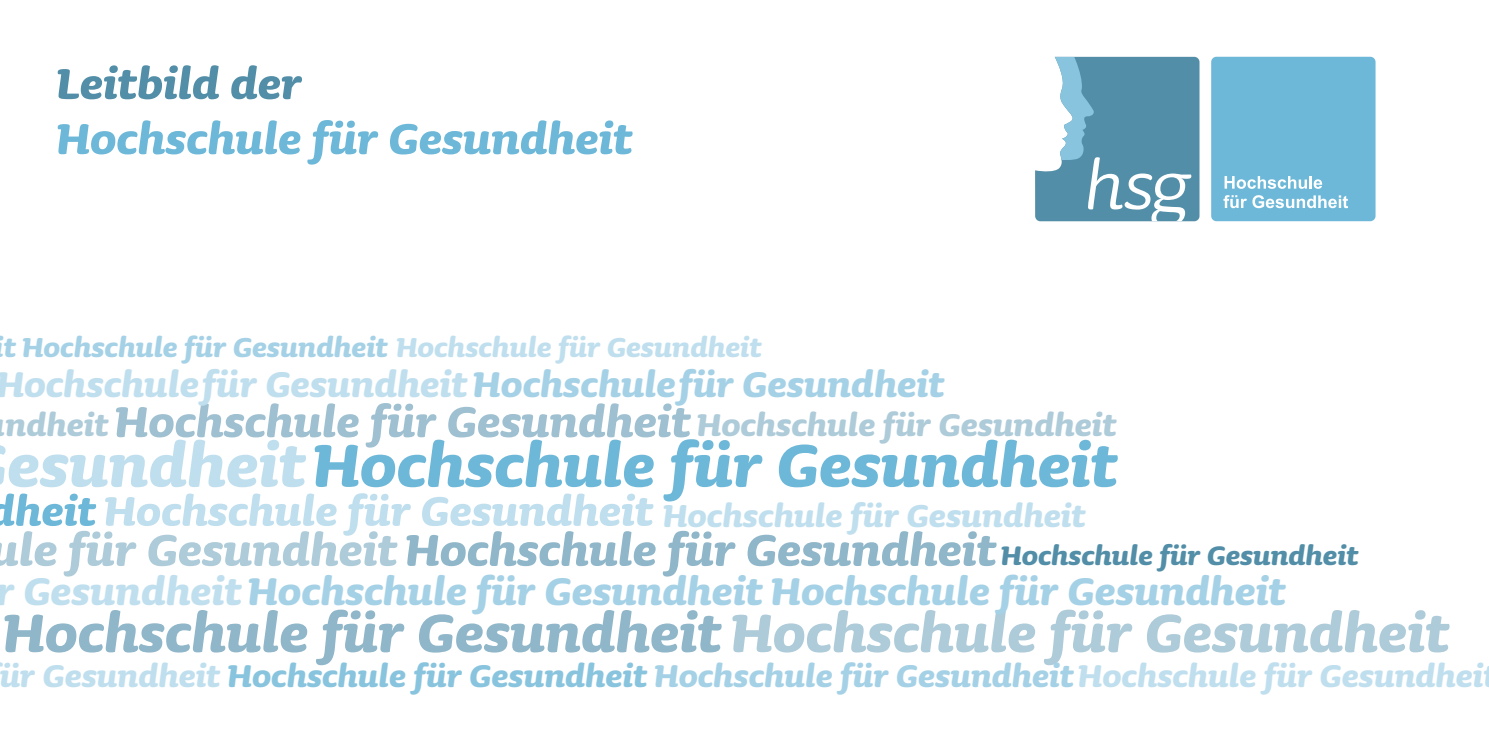
<style>
.page{position:relative;width:1489px;height:745px;background:#fff}
.page>*{position:absolute;margin:0;border:0;box-sizing:border-box;transform-origin:0 0}
.t1{font:italic 700 76.75px "Sauna";color:#6db8d8}
.t2{font:italic 700 68.5px "Sauna";color:#8fb6c9}
.t3{font:italic 700 56.5px "Sauna";color:#8fb6c9}
.t4{font:italic 700 55px "Sauna";color:#6db8d8}
.t5{font:italic 700 55px "Sauna";color:#528ea7}
.t6{font:italic 700 52.5px "Sauna";color:#c0dfee}
.t7{font:italic 700 49.25px "Sauna";color:#a5d1e6}
.t8{font:italic 700 45.5px "Sauna";color:#c0dfee}
.t9{font:italic 700 40px "Sauna";color:#c0dfee}
.t10{font:italic 700 40px "Sauna";color:#aecbd9}
.t11{font:italic 700 35px "Sauna";color:#a5d1e6}
.s1{color:#c0dfee}
.s2{color:#a5d1e6}
.s3{font-size:55px;color:#9fc0d1}
.s4{color:#6db8d8}
.s5{font-size:40.5px}
.s6{color:#aecbd9}
.s7{font-size:34px;color:#528ea7}
.s8{color:#89c4de}
</style>
<div class="page">
<svg style="left:1035px;top:57px;width:164px;height:164px"></svg>
<div style="left:1211px;top:57px;width:164px;height:164px;background:#6db8d8;border-radius:5px"></div>
<svg style="left:1223px;top:195px;width:23px;height:13px"></svg>
<svg style="left:1252px;top:195px;width:95px;height:13px"></svg>
<svg style="left:1224px;top:176px;width:97px;height:13px"></svg>
<h3 class="t5" style="left:57px;top:54px;width:246px">Leitbild der</h3>
<h3 class="t4" style="left:57px;top:109px;width:577px">Hochschule für Gesundheit</h3>
<p class="t11" style="left:4px;top:328px;width:759px">t Hochschule für Gesundheit <span class="s1">Hochschule für Gesundheit</span></p>
<p class="t8" style="left:-4px;top:360px;width:949px">Hochschule für Gesundheit<span class="s2">Hochschule für Gesundheit</span></p>
<p class="t10" style="left:6px;top:403px;width:1112px">ndheit <span class="s3">Hochschule für Gesundheit</span> Hochschule für Gesundheit</p>
<h1 class="t1" style="left:7px;top:424px;width:1111px"><span class="s1">esundheit</span>Hochschule für Gesundheit</h1>
<h3 class="t6" style="left:-11px;top:482px;width:1098px"><span class="s4">dheit</span> Hochschule für Gesundheit <span class="s5">Hochschule für Gesundheit</span></h3>
<h3 class="t3" style="left:-10px;top:519px;width:1370px"><span class="s6">ule für Gesundheit</span>Hochschule für Gesundheit<span class="s7">Hochschule für Gesundheit</span></h3>
<p class="t7" style="left:-4px;top:564px;width:1291px"><span class="s1">r Gesundheit</span>Hochschule für Gesundheit Hochschule für Gesundheit</p>
<h2 class="t2" style="left:3px;top:596px;width:1447px">Hochschule für Gesundheit<span class="s6">Hochschule für Gesundheit</span></h2>
<p class="t9" style="left:-1px;top:654px;width:1485px">ür Gesundheit <span class="s8">Hochschule für Gesundheit</span> <span class="s2">Hochschule für Gesundheit</span> Hochschule für Gesundhei</p>
</div>
